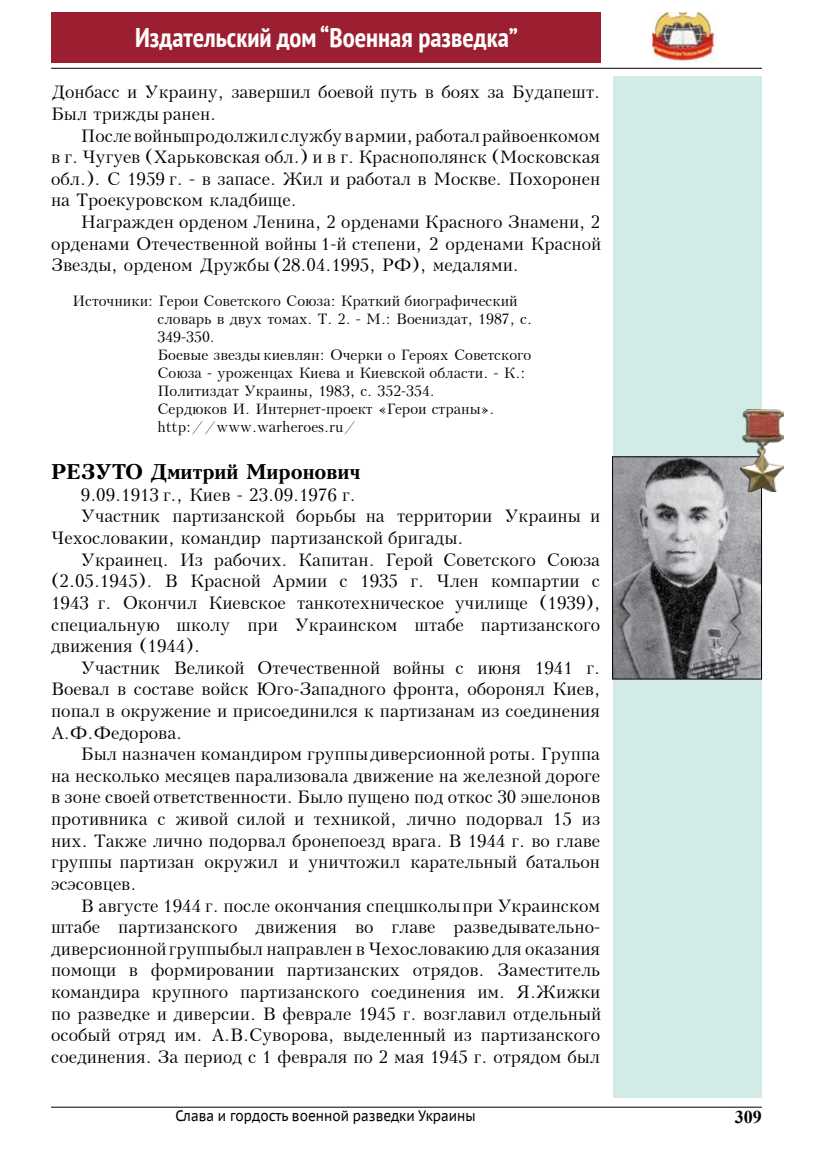
<style>
.page{position:relative;width:813px;height:1149px;background:#fff}
.page>*{position:absolute;margin:0;border:0;box-sizing:border-box;transform-origin:0 0}
.t1{font:700 condensed 27px "PT Sans";color:#fff}
.t2{font:700 21px "Peterburg";color:#000}
.t3{font:18px/21.6px "Peterburg";color:#000;text-align:justify}
.t4{font:700 18px "Times New Roman";color:#000}
.t5{font:15px/18px "Peterburg";color:#000}
.t6{font:15px "PT Sans Caption";color:#000;scale:.88 1}
</style>
<div class="page">
<div style="left:612px;top:77px;width:149px;height:1020px;background:#d2ebe6"></div>
<hr style="left:51px;top:1106px;width:710px;height:1px;background:#000">
<div style="left:51px;top:13px;width:549px;height:50px;background:#9c1f31"></div>
<img style="left:652px;top:13px;width:64px;height:50px">
<hr style="left:51px;top:68px;width:710px;height:1px;background:#000">
<img style="left:614px;top:458px;width:145px;height:219px">
<div style="left:612px;top:456px;width:149px;height:223px;border:1px solid #000"></div>
<img style="left:740px;top:410px;width:42px;height:81px">
<h1 class="t1" style="left:135px;top:20px;width:384px">Издательский дом “Военная разведка”</h1>
<p class="t3" style="left:51px;top:81px;width:550px">Донбасс и Украину, завершил боевой путь в боях за Будапешт.<br>Был трижды ранен.</p>
<p class="t3" style="left:51px;top:124px;width:550px;text-indent:30px">После войны продолжил службу в армии, работал райвоенкомом в г. Чугуев (Харьковская обл.) и в г. Краснополянск (Московская обл.). С 1959 г. - в запасе. Жил и работал в Москве. Похоронен на Троекуровском кладбище.</p>
<p class="t3" style="left:51px;top:211px;width:551px;text-indent:30px">Награжден орденом Ленина, 2 орденами Красного Знамени, 2 орденами Отечественной войны 1-й степени, 2 орденами Красной Звезды, орденом Дружбы (28.04.1995, РФ), медалями.</p>
<p class="t5" style="left:157px;top:292px;width:376px;text-indent:-85px">Источники: Герои Советского Союза: Краткий биографический словарь в двух томах. Т. 2. - М.: Воениздат, 1987, с.<br>349-350.<br>Боевые звезды киевлян: Очерки о Героях Советского Союза - уроженцах Киева и Киевской области. - К.:<br>Политиздат Украины, 1983, с. 352-354.<br>Сердюков И. Интернет-проект «Герои страны». http://www.warheroes.ru/</p>
<p class="t2" style="left:51px;top:459px;width:311px">РЕЗУТО Дмитрий Миронович</p>
<p class="t3" style="left:81px;top:483px;width:276px">9.09.1913 г., Киев - 23.09.1976 г.</p>
<p class="t3" style="left:81px;top:505px;width:521px">Участник партизанской борьбы на территории Украины и</p>
<p class="t3" style="left:51px;top:527px;width:414px">Чехословакии, командир партизанской бригады.</p>
<p class="t3" style="left:81px;top:548px;width:520px">Украинец. Из рабочих. Капитан. Герой Советского Союза</p>
<p class="t3" style="left:51px;top:570px;width:550px">(2.05.1945). В Красной Армии с 1935 г. Член компартии с</p>
<p class="t3" style="left:51px;top:591px;width:550px">1943 г. Окончил Киевское танкотехническое училище (1939),</p>
<p class="t3" style="left:51px;top:613px;width:550px">специальную школу при Украинском штабе партизанского</p>
<p class="t3" style="left:51px;top:635px;width:150px">движения (1944).</p>
<p class="t3" style="left:81px;top:656px;width:520px">Участник Великой Отечественной войны с июня 1941 г.</p>
<p class="t3" style="left:51px;top:678px;width:550px">Воевал в составе войск Юго-Западного фронта, оборонял Киев,</p>
<p class="t3" style="left:51px;top:699px;width:550px">попал в окружение и присоединился к партизанам из соединения</p>
<p class="t3" style="left:51px;top:721px;width:132px">А.Ф.Федорова.</p>
<p class="t3" style="left:81px;top:743px;width:520px">Был назначен командиром группы диверсионной роты. Группа</p>
<p class="t3" style="left:51px;top:764px;width:550px">на несколько месяцев парализовала движение на железной дороге</p>
<p class="t3" style="left:51px;top:786px;width:550px">в зоне своей ответственности. Было пущено под откос 30 эшелонов</p>
<p class="t3" style="left:51px;top:807px;width:550px">противника с живой силой и техникой, лично подорвал 15 из</p>
<p class="t3" style="left:51px;top:829px;width:550px">них. Также лично подорвал бронепоезд врага. В 1944 г. во главе</p>
<p class="t3" style="left:51px;top:851px;width:550px">группы партизан окружил и уничтожил карательный батальон</p>
<p class="t3" style="left:51px;top:872px;width:87px">эсэсовцев.</p>
<p class="t3" style="left:81px;top:894px;width:520px">В августе 1944 г. после окончания спецшколы при Украинском</p>
<p class="t3" style="left:51px;top:915px;width:550px">штабе партизанского движения во главе разведывательно-</p>
<p class="t3" style="left:51px;top:937px;width:550px">диверсионной группы был направлен в Чехословакию для оказания</p>
<p class="t3" style="left:51px;top:959px;width:550px">помощи в формировании партизанских отрядов. Заместитель</p>
<p class="t3" style="left:51px;top:980px;width:550px">командира крупного партизанского соединения им. Я.Жижки</p>
<p class="t3" style="left:51px;top:1002px;width:551px">по разведке и диверсии. В феврале 1945 г. возглавил отдельный</p>
<p class="t3" style="left:51px;top:1023px;width:550px">особый отряд им. А.В.Суворова, выделенный из партизанского</p>
<p class="t3" style="left:51px;top:1045px;width:550px">соединения. За период с 1 февраля по 2 мая 1945 г. отрядом был</p>
<p class="t6" style="left:175px;top:1105px;width:342px">Слава и гордость военной разведки Украины</p>
<p class="t4" style="left:734px;top:1103px;width:28px">309</p>
</div>
